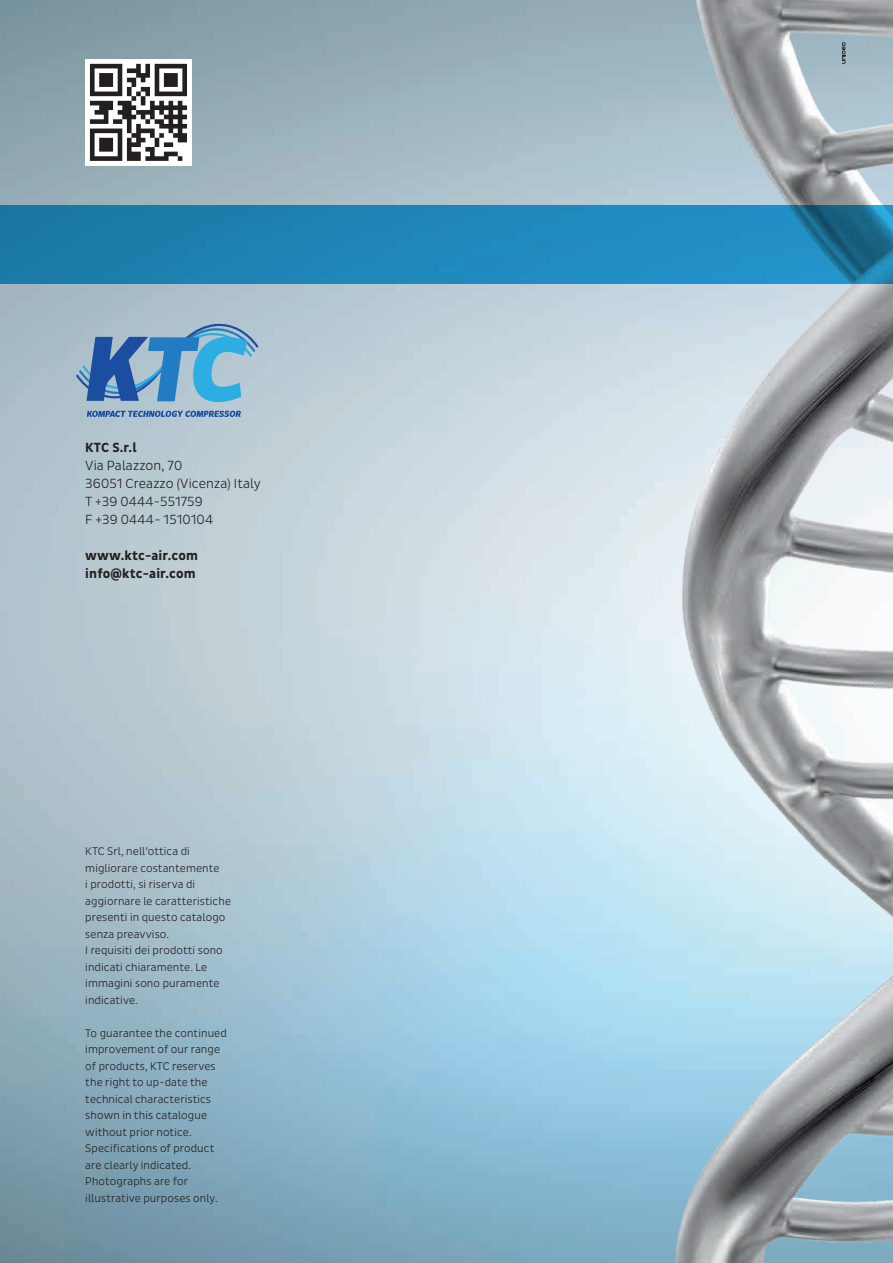
<style>
.page{position:relative;width:893px;height:1263px;background:#fff}
.page>*{position:absolute;margin:0;border:0;box-sizing:border-box;transform-origin:0 0}
.t1{font:300 13.5px/18px "Pluto Sans Cond";letter-spacing:.01em;color:#231f20}
.t2{font:700 13.5px/18px "Pluto Sans Cond";letter-spacing:.01em;color:#231f20}
.t3{font:300 11.25px/16.5px "Pluto Sans Cond";letter-spacing:.01em;color:#231f20}
</style>
<div class="page">
<img style="left:0;top:0;width:631px;height:1263px">
<img style="left:631px;top:0;width:262px;height:1263px">
<svg style="left:0;top:205px;width:893px;height:79px;background:#1e83b4"></svg>
<div style="left:85px;top:59px;width:107px;height:106px;background:#fff"></div>
<svg style="left:90px;top:64px;width:97px;height:97px"></svg>
<svg style="left:76px;top:323px;width:182px;height:79px;background:#70a1c6"></svg>
<svg style="left:87px;top:411px;width:154px;height:6px"></svg>
<svg style="left:842px;top:43px;width:4px;height:21px"></svg>
<p class="t2" style="left:85px;top:439px;width:53px">KTC S.r.l</p>
<p class="t1" style="left:85px;top:456px;width:177px">Via Palazzon, 70<br>36051 Creazzo (Vicenza) Italy<br>T +39 0444-551759<br>F +39 0444- 1510104</p>
<p class="t2" style="left:85px;top:547px;width:114px">www.ktc-air.com info@ktc-air.com</p>
<p class="t3" style="left:85px;top:843px;width:147px">KTC Srl, nell’ottica di migliorare costantemente<br>i prodotti, si riserva di aggiornare le caratteristiche presenti in questo catalogo senza preavviso.<br>I requisiti dei prodotti sono indicati chiaramente. Le immagini sono puramente indicative.</p>
<p class="t3" style="left:85px;top:1025px;width:143px">To guarantee the continued improvement of our range of products, KTC reserves the right to up-date the technical characteristics shown in this catalogue without prior notice.<br>Specifications of product are clearly indicated.<br>Photographs are for illustrative purposes only.</p>
</div>
